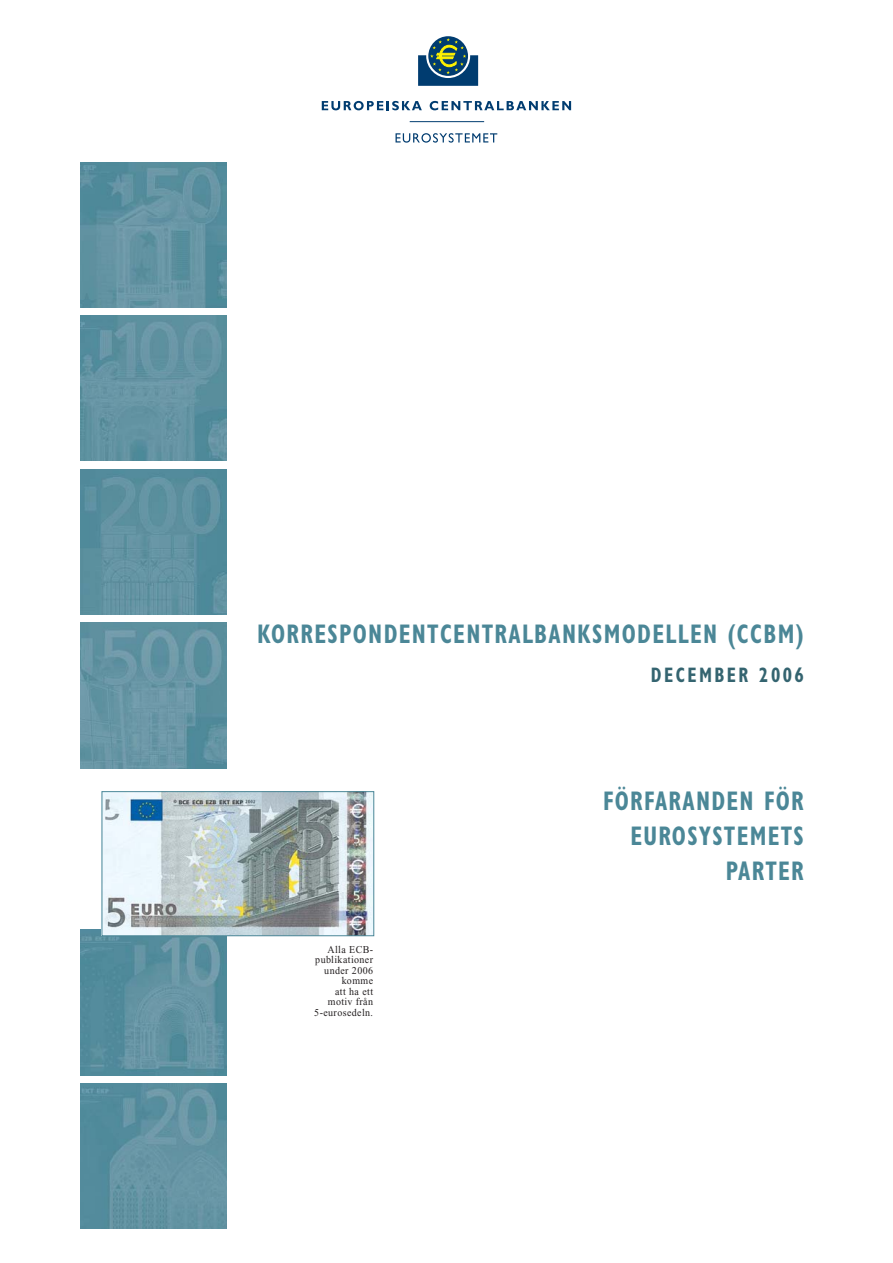
<style>
.page{position:relative;width:893px;height:1263px;background:#fff}
.page>*{position:absolute;margin:0;border:0;box-sizing:border-box;transform-origin:0 0}
.t1{font:700 condensed 27px/35.1px "Gill Sans";letter-spacing:.055em;color:#4b8797;text-align:right;scale:.85 1}
.t2{font:700 condensed 21px "Gill Sans";letter-spacing:.135em;color:#346470;scale:.85 1}
.t3{font:10.5px/10.5px "Times New Roman";letter-spacing:.04em;color:#231f20;text-align:right;scale:.95 1}
</style>
<div class="page">
<img style="left:81px;top:162px;width:145px;height:145px">
<img style="left:81px;top:316px;width:145px;height:145px">
<img style="left:81px;top:469px;width:145px;height:146px">
<img style="left:81px;top:623px;width:145px;height:145px">
<img style="left:81px;top:930px;width:145px;height:145px">
<img style="left:81px;top:1084px;width:145px;height:145px">
<img style="left:104px;top:793px;width:268px;height:141px">
<div style="left:102px;top:791px;width:272px;height:145px;border:1px solid #4b8797"></div>
<svg style="left:428px;top:36px;width:40px;height:40px"></svg>
<svg style="left:418px;top:38px;width:60px;height:48px"></svg>
<svg style="left:322px;top:101px;width:100px;height:9px"></svg>
<svg style="left:429px;top:101px;width:142px;height:9px"></svg>
<svg style="left:395px;top:133px;width:102px;height:10px"></svg>
<hr style="left:409px;top:121px;width:75px;height:1px;background:#003c70">
<p class="t1" style="left:257px;top:619px;width:644px">KORRESPONDENTCENTRALBANKSMODELLEN (CCBM)</p>
<p class="t2" style="left:651px;top:668px;width:181px">DECEMBER 2006</p>
<p class="t3" style="left:314px;top:945px;width:63px">Alla ECB&shy;publikationer under 2006 komme<br>att ha ett motiv från<br>5-eurosedeln.</p>
<p class="t1" style="left:603px;top:786px;width:238px">FÖRFARANDEN FÖR<br>EUROSYSTEMETS<br>PARTER</p>
</div>
